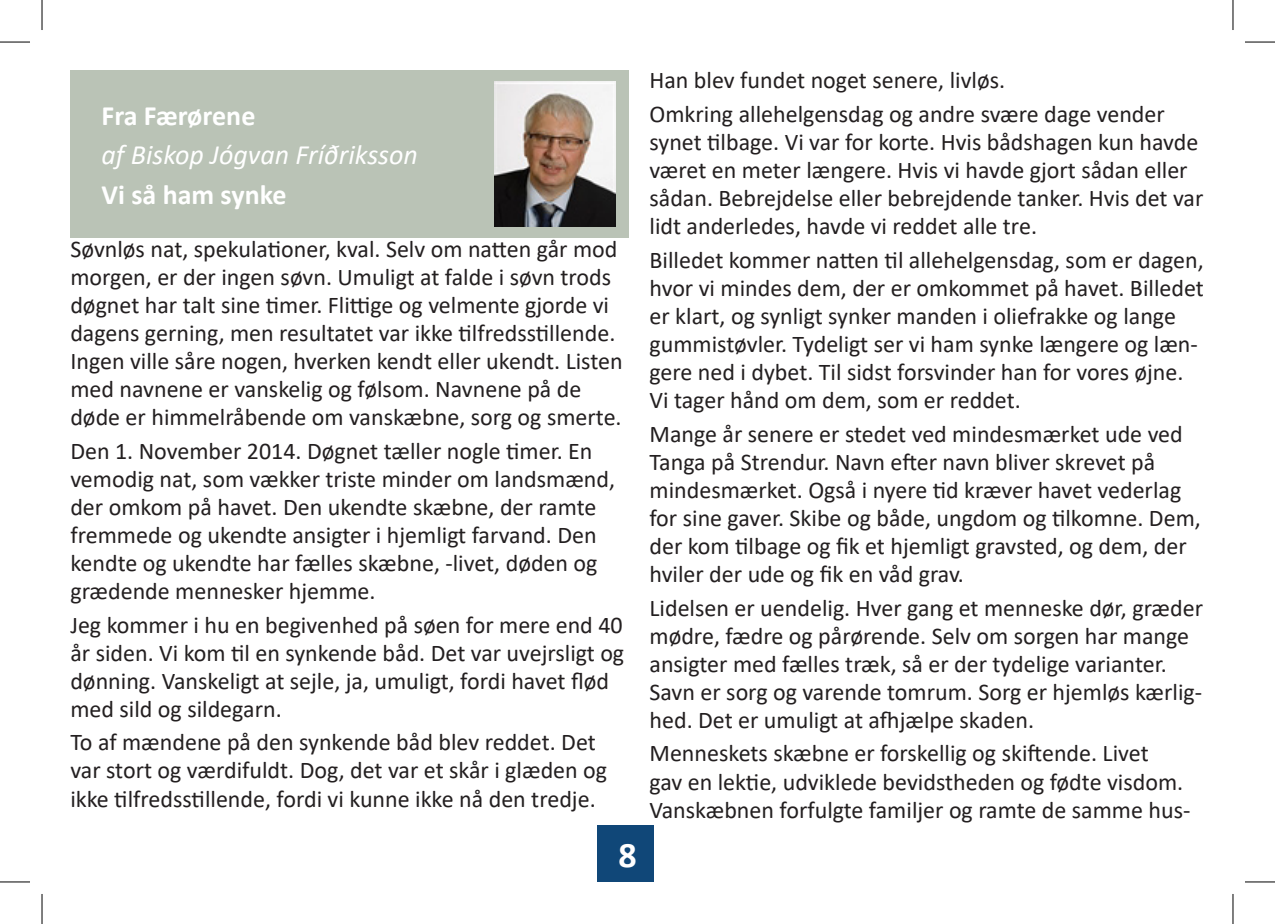
<style>
.page{position:relative;width:1275px;height:924px;background:#fff}
.page>*{position:absolute;margin:0;border:0;box-sizing:border-box;transform-origin:0 0}
.t1{font:700 36px "Calibri";color:#fff}
.t2{font:italic 28px "Calibri";color:#fff}
.t3{font:700 28px "Calibri";color:#fff}
.t4{font:24px/28px "Calibri";color:#231f20}
</style>
<div class="page">
<div style="left:70px;top:70px;width:559px;height:168px;background:#bac3b6"></div>
<img style="left:494px;top:81px;width:121px;height:146px">
<div style="left:597px;top:824px;width:57px;height:57px;background:#104778"></div>
<hr style="left:0;top:42px;width:30px;height:1px;background:#000">
<hr style="left:1245px;top:42px;width:30px;height:1px;background:#000">
<hr style="left:0;top:881px;width:30px;height:1px;background:#000">
<hr style="left:1245px;top:881px;width:30px;height:1px;background:#000">
<hr style="left:42px;top:0;width:1px;height:30px;background:#000">
<hr style="left:42px;top:893px;width:1px;height:30px;background:#000">
<hr style="left:1232px;top:0;width:1px;height:30px;background:#000">
<hr style="left:1232px;top:893px;width:1px;height:30px;background:#000">
<p class="t3" style="left:102px;top:96px;width:155px">Fra Færørene</p>
<p class="t2" style="left:102px;top:135px;width:318px">af Biskop Jógvan Fríðriksson</p>
<p class="t3" style="left:102px;top:174px;width:186px">Vi så ham synke</p>
<p class="t4" style="left:70px;top:234px;width:554px">Søvnløs nat, spekulationer, kval. Selv om natten går mod morgen, er der ingen søvn. Umuligt at falde i søvn trods døgnet har talt sine timer. Flittige og velmente gjorde vi dagens gerning, men resultatet var ikke tilfredsstillende.<br>Ingen ville såre nogen, hverken kendt eller ukendt. Listen med navnene er vanskelig og følsom. Navnene på de døde er himmelråbende om vanskæbne, sorg og smerte.</p>
<p class="t4" style="left:70px;top:436px;width:546px">Den 1. November 2014. Døgnet tæller nogle timer. En vemodig nat, som vækker triste minder om landsmænd, der omkom på havet. Den ukendte skæbne, der ramte fremmede og ukendte ansigter i hjemligt farvand. Den kendte og ukendte har fælles skæbne, -livet, døden og grædende mennesker hjemme.</p>
<p class="t4" style="left:70px;top:609px;width:555px">Jeg kommer i hu en begivenhed på søen for mere end 40 år siden. Vi kom til en synkende båd. Det var uvejrsligt og dønning. Vanskeligt at sejle, ja, umuligt, fordi havet flød med sild og sildegarn.</p>
<p class="t4" style="left:70px;top:727px;width:538px">To af mændene på den synkende båd blev reddet. Det var stort og værdifuldt. Dog, det var et skår i glæden og ikke tilfredsstillende, fordi vi kunne ikke nå den tredje.</p>
<p class="t1" style="left:618px;top:829px;width:20px">8</p>
<p class="t4" style="left:649px;top:66px;width:357px">Han blev fundet noget senere, livløs.</p>
<p class="t4" style="left:649px;top:99px;width:555px">Omkring allehelgensdag og andre svære dage vender synet tilbage. Vi var for korte. Hvis bådshagen kun havde været en meter længere. Hvis vi havde gjort sådan eller sådan. Bebrejdelse eller bebrejdende tanker. Hvis det var lidt anderledes, havde vi reddet alle tre.</p>
<p class="t4" style="left:649px;top:245px;width:556px">Billedet kommer natten til allehelgensdag, som er dagen, hvor vi mindes dem, der er omkommet på havet. Billedet er klart, og synligt synker manden i oliefrakke og lange gummistøvler. Tydeligt ser vi ham synke længere og læn&shy;gere ned i dybet. Til sidst forsvinder han for vores øjne.<br>Vi tager hånd om dem, som er reddet.</p>
<p class="t4" style="left:649px;top:419px;width:553px">Mange år senere er stedet ved mindesmærket ude ved Tanga på Strendur. Navn efter navn bliver skrevet på mindesmærket. Også i nyere tid kræver havet vederlag for sine gaver. Skibe og både, ungdom og tilkomne. Dem, der kom tilbage og fik et hjemligt gravsted, og dem, der hviler der ude og fik en våd grav.</p>
<p class="t4" style="left:649px;top:592px;width:555px">Lidelsen er uendelig. Hver gang et menneske dør, græder mødre, fædre og pårørende. Selv om sorgen har mange ansigter med fælles træk, så er der tydelige varianter.<br>Savn er sorg og varende tomrum. Sorg er hjemløs kærlig&shy;hed. Det er umuligt at afhjælpe skaden.</p>
<p class="t4" style="left:649px;top:738px;width:542px">Menneskets skæbne er forskellig og skiftende. Livet<br>gav en lektie, udviklede bevidstheden og fødte visdom.<br>Vanskæbnen forfulgte familjer og ramte de samme hus-</p>
</div>
